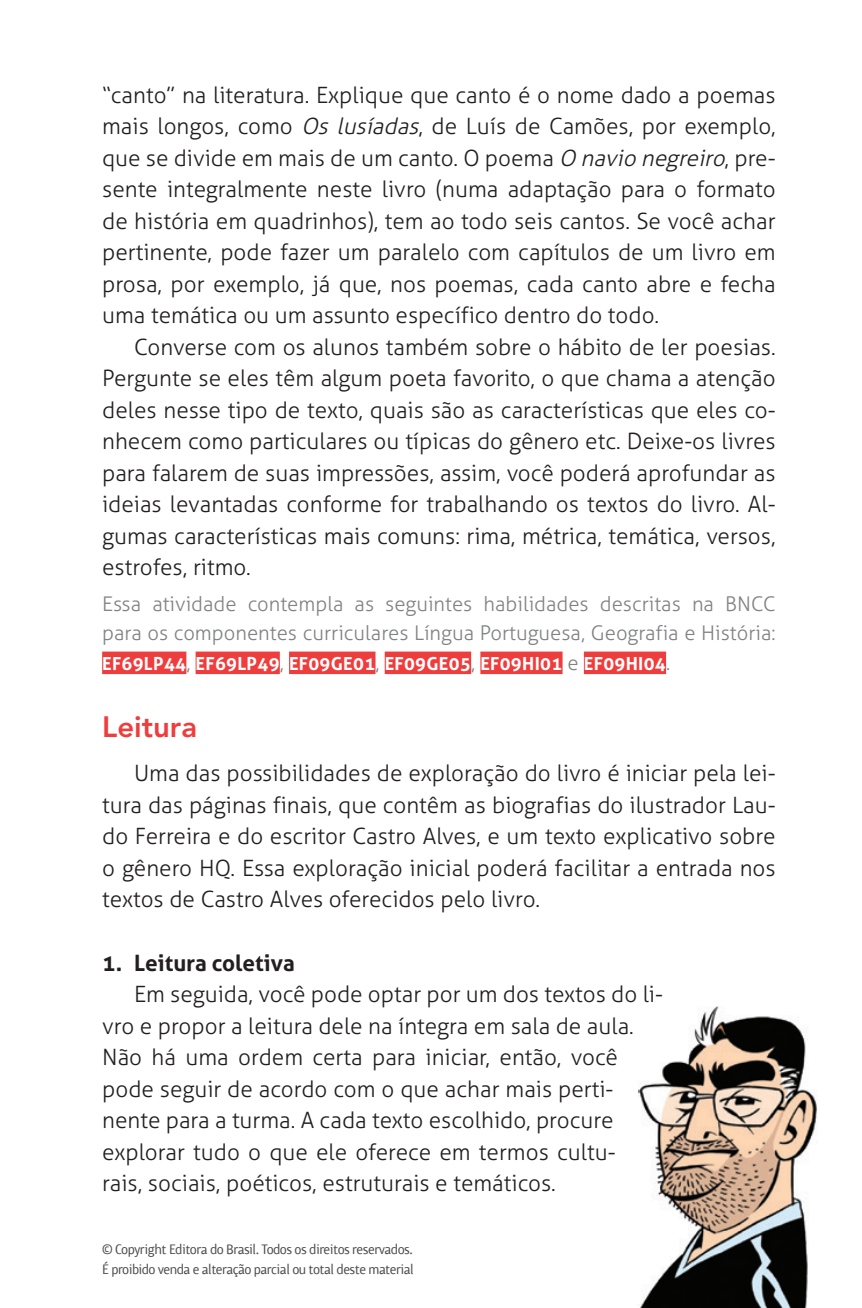
<style>
.page{position:relative;width:862px;height:1308px;background:#fff}
.page>*{position:absolute;margin:0;border:0;box-sizing:border-box;transform-origin:0 0}
.t1{font:800 29.25px "Avenir LT Std";color:#ee3d3c}
.t2{font:300 22.5px/31.5px "Aller";color:#231f20;text-align:justify}
.t3{font:700 22.5px "Aller";color:#231f20}
.t4{font:300 20.25px/29.2px "Aller";color:#808285}
.t5{font:700 18px "Aller";letter-spacing:.02em;color:#fff}
.t6{font:13.5px/20.2px "Chino ITC Std";letter-spacing:-.04em;color:#4b4c4d}
.s1{font-style:italic}
.s2{font-weight:300;font-size:20.25px;color:#808285}
</style>
<div class="page">
<img style="left:638px;top:1006px;width:178px;height:301px">
<div style="left:102px;top:651px;width:84px;height:23px;background:#ee3d3c"></div>
<div style="left:195px;top:651px;width:85px;height:23px;background:#ee3d3c"></div>
<div style="left:289px;top:651px;width:86px;height:23px;background:#ee3d3c"></div>
<div style="left:384px;top:651px;width:87px;height:23px;background:#ee3d3c"></div>
<div style="left:480px;top:651px;width:82px;height:23px;background:#ee3d3c"></div>
<div style="left:583px;top:651px;width:82px;height:23px;background:#ee3d3c"></div>
<p class="t2" style="left:102px;top:79px;width:674px">“canto” na literatura. Explique que canto é o nome dado a poemas mais longos, como <span class="s1">Os lusíadas</span>, de Luís de Camões, por exemplo, que se divide em mais de um canto. O poema <span class="s1">O navio negreiro</span>, pre&shy;sente integralmente neste livro (numa adaptação para o formato de história em quadrinhos), tem ao todo seis cantos. Se você achar pertinente, pode fazer um paralelo com capítulos de um livro em prosa, por exemplo, já que, nos poemas, cada canto abre e fecha uma temática ou um assunto específico dentro do todo.</p>
<p class="t2" style="left:102px;top:331px;width:674px;text-indent:32px">Converse com os alunos também sobre o hábito de ler poesias.<br>Pergunte se eles têm algum poeta favorito, o que chama a atenção deles nesse tipo de texto, quais são as características que eles co&shy;nhecem como particulares ou típicas do gênero etc. Deixe-os livres para falarem de suas impressões, assim, você poderá aprofundar as ideias levantadas conforme for trabalhando os textos do livro. Al&shy;gumas características mais comuns: rima, métrica, temática, versos, estrofes, ritmo.</p>
<p class="t4" style="left:102px;top:589px;width:674px">Essa atividade contempla as seguintes habilidades descritas na BNCC para os componentes curriculares Língua Portuguesa, Geografia e História:</p>
<p class="t5" style="left:102px;top:652px;width:569px">EF69LP44<span class="s2">,</span> EF69LP49<span class="s2">,</span> EF09GE01<span class="s2">,</span> EF09GE05<span class="s2">,</span> EF09HI01 <span class="s2">e</span> EF09HI04<span class="s2">.</span></p>
<h1 class="t1" style="left:102px;top:709px;width:96px">Leitura</h1>
<p class="t2" style="left:102px;top:757px;width:674px;text-indent:32px">Uma das possibilidades de exploração do livro é iniciar pela lei&shy;tura das páginas finais, que contêm as biografias do ilustrador Lau&shy;do Ferreira e do escritor Castro Alves, e um texto explicativo sobre o gênero HQ. Essa exploração inicial poderá facilitar a entrada nos textos de Castro Alves oferecidos pelo livro.</p>
<p class="t3" style="left:102px;top:949px;width:194px">1. Leitura coletiva</p>
<p class="t2" style="left:102px;top:978px;width:562px;text-align:left;text-indent:32px">Em seguida, você pode optar por um dos textos do li&shy;vro e propor a leitura dele na íntegra em sala de aula.<br>Não há uma ordem certa para iniciar, então, você pode seguir de acordo com o que achar mais perti&shy;nente para a turma. A cada texto escolhido, procure explorar tudo o que ele oferece em termos cultu-<br>rais, sociais, poéticos, estruturais e temáticos.</p>
<p class="t6" style="left:102px;top:1238px;width:313px">© Copyright Editora do Brasil. Todos os direitos reservados.<br>É proibido venda e alteração parcial ou total deste material</p>
</div>
